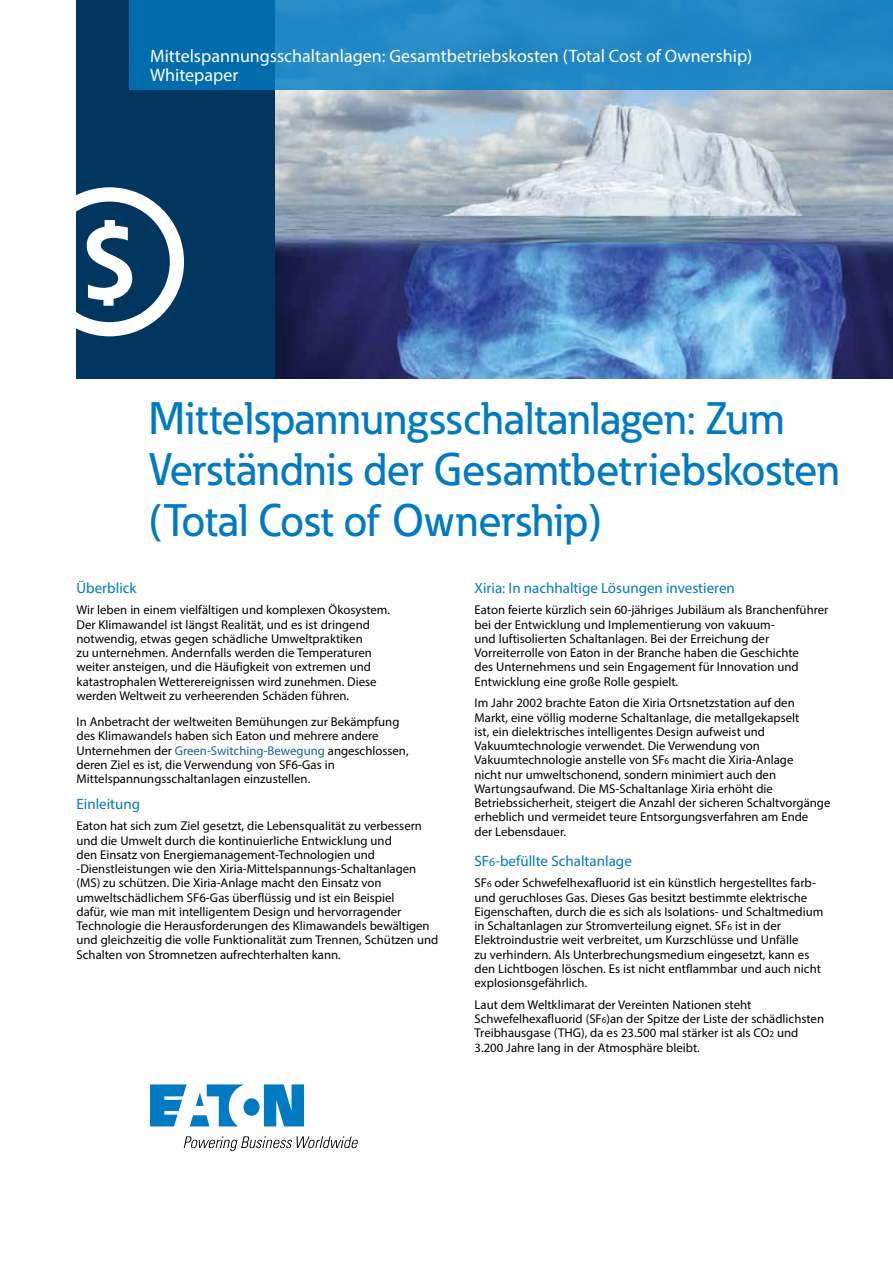
<style>
.page{position:relative;width:893px;height:1263px;background:#fff}
.page>*{position:absolute;margin:0;border:0;box-sizing:border-box;transform-origin:0 0}
.t1{font:500 45px/51px "Eaton";color:#007ac2}
.t2{font:18px/19.5px "Myriad Pro";color:#fff}
.t3{font:15px "Myriad Pro";color:#007ac2}
.t4{font:12.75px/14.2px "Myriad Pro";color:#000}
.s1{color:#215e9e}
.s2{font-size:9px}
.s3{font-size:12px}
</style>
<div class="page">
<div style="left:77px;top:0;width:198px;height:378px;background:#003660"></div>
<img style="left:275px;top:90px;width:618px;height:288px">
<svg style="left:76px;top:187px;width:108px;height:149px"></svg>
<svg style="left:129px;top:0;width:764px;height:90px;fill:#2187c5"></svg>
<svg style="left:150px;top:1084px;width:154px;height:42px"></svg>
<svg style="left:184px;top:1136px;width:174px;height:15px"></svg>
<h2 class="t2" style="left:150px;top:45px;width:604px">Mittelspannungsschaltanlagen: Gesamtbetriebskosten (Total Cost of Ownership)<br>Whitepaper</h2>
<h1 class="t1" style="left:149px;top:392px;width:692px">Mittelspannungsschaltanlagen: Zum<br>Verständnis der Gesamtbetriebskosten (Total Cost of Ownership)</h1>
<p class="t3" style="left:77px;top:578px;width:62px">Überblick</p>
<p class="t4" style="left:77px;top:603px;width:315px">Wir leben in einem vielfältigen und komplexen Ökosystem.<br>Der Klimawandel ist längst Realität, und es ist dringend notwendig, etwas gegen schädliche Umweltpraktiken<br>zu unternehmen. Andernfalls werden die Temperaturen weiter ansteigen, und die Häufigkeit von extremen und katastrophalen Wetterereignissen wird zunehmen. Diese werden Weltweit zu verheerenden Schäden führen.</p>
<p class="t4" style="left:77px;top:714px;width:334px">In Anbetracht der weltweiten Bemühungen zur Bekämpfung des Klimawandels haben sich Eaton und mehrere andere Unternehmen der <span class="s1">Green-Switching-Bewegung</span> angeschlossen, deren Ziel es ist, die Verwendung von SF6-Gas in Mittelspannungsschaltanlagen einzustellen.</p>
<p class="t3" style="left:77px;top:794px;width:65px">Einleitung</p>
<p class="t4" style="left:77px;top:819px;width:363px">Eaton hat sich zum Ziel gesetzt, die Lebensqualität zu verbessern und die Umwelt durch die kontinuierliche Entwicklung und<br>den Einsatz von Energiemanagement-Technologien und -Dienstleistungen wie den Xiria-Mittelspannungs-Schaltanlagen (MS) zu schützen. Die Xiria-Anlage macht den Einsatz von umweltschädlichem SF6-Gas überflüssig und ist ein Beispiel<br>dafür, wie man mit intelligentem Design und hervorragender Technologie die Herausforderungen des Klimawandels bewältigen und gleichzeitig die volle Funktionalität zum Trennen, Schützen und Schalten von Stromnetzen aufrechterhalten kann.</p>
<p class="t3" style="left:474px;top:578px;width:262px">Xiria: In nachhaltige Lösungen investieren</p>
<p class="t4" style="left:474px;top:603px;width:355px">Eaton feierte kürzlich sein 60-jähriges Jubiläum als Branchenführer bei der Entwicklung und Implementierung von vakuum-<br>und luftisolierten Schaltanlagen. Bei der Erreichung der Vorreiterrolle von Eaton in der Branche haben die Geschichte<br>des Unternehmens und sein Engagement für Innovation und Entwicklung eine große Rolle gespielt.</p>
<p class="t4" style="left:474px;top:696px;width:357px">Im Jahr 2002 brachte Eaton die Xiria Ortsnetzstation auf den Markt, eine völlig moderne Schaltanlage, die metallgekapselt<br>ist, ein dielektrisches intelligentes Design aufweist und Vakuumtechnologie verwendet. Die Verwendung von Vakuumtechnologie anstelle von SF<span class="s2">6</span> macht die Xiria-Anlage<br>nicht nur umweltschonend, sondern minimiert auch den Wartungsaufwand. Die MS-Schaltanlage Xiria erhöht die Betriebssicherheit, steigert die Anzahl der sicheren Schaltvorgänge erheblich und vermeidet teure Entsorgungsverfahren am Ende<br>der Lebensdauer.</p>
<p class="t3" style="left:474px;top:851px;width:159px">SF<span class="s3">6</span>-befüllte Schaltanlage</p>
<p class="t4" style="left:474px;top:876px;width:350px">SF<span class="s2">6</span> oder Schwefelhexafluorid ist ein künstlich hergestelltes farb&shy;und geruchloses Gas. Dieses Gas besitzt bestimmte elektrische Eigenschaften, durch die es sich als Isolations- und Schaltmedium in Schaltanlagen zur Stromverteilung eignet. SF<span class="s2">6</span> ist in der Elektroindustrie weit verbreitet, um Kurzschlüsse und Unfälle<br>zu verhindern. Als Unterbrechungsmedium eingesetzt, kann es den Lichtbogen löschen. Es ist nicht entflammbar und auch nicht explosionsgefährlich.</p>
<p class="t4" style="left:474px;top:997px;width:351px">Laut dem Weltklimarat der Vereinten Nationen steht Schwefelhexafluorid (SF<span class="s2">6</span>)an der Spitze der Liste der schädlichsten Treibhausgase (THG), da es 23.500 mal stärker ist als CO<span class="s2">2</span> und 3.200 Jahre lang in der Atmosphäre bleibt.</p>
</div>
